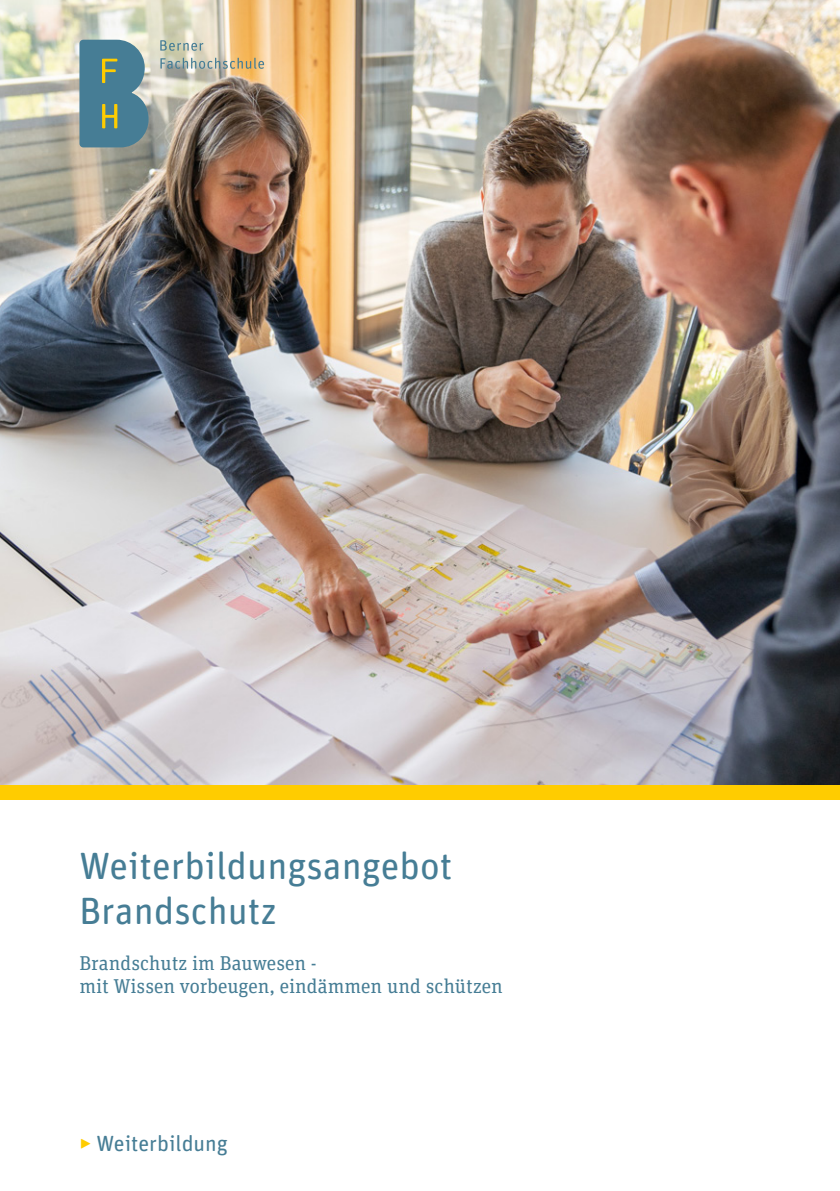
<style>
.page{position:relative;width:840px;height:1191px;background:#fff}
.page>*{position:absolute;margin:0;border:0;box-sizing:border-box;transform-origin:0 0}
.t1{font:38px/45.4px "Unit Rounded Pro";color:#467d95}
.t2{font:22px "Unit Rounded Pro";color:#467d95}
.t3{font:20px/22.6px "Unit Slab Pro";color:#467d95}
.s1{color:#fc0}
</style>
<div class="page">
<img style="left:0;top:0;width:839px;height:785px">
<svg style="left:79px;top:40px;width:69px;height:107px;background:#5c8892"></svg>
<svg style="left:160px;top:40px;width:43px;height:11px"></svg>
<svg style="left:160px;top:58px;width:104px;height:11px"></svg>
<div style="left:0;top:785px;width:839px;height:14px;background:#fc0"></div>
<h1 class="t1" style="left:79px;top:841px;width:374px">Weiterbildungsangebot<br>Brandschutz</h1>
<p class="t3" style="left:79px;top:951px;width:424px">Brandschutz im Bauwesen -<br>mit Wissen vorbeugen, eindämmen und schützen</p>
<p class="t2" style="left:79px;top:1128px;width:150px"><span class="s1">‣</span> Weiterbildung</p>
</div>
